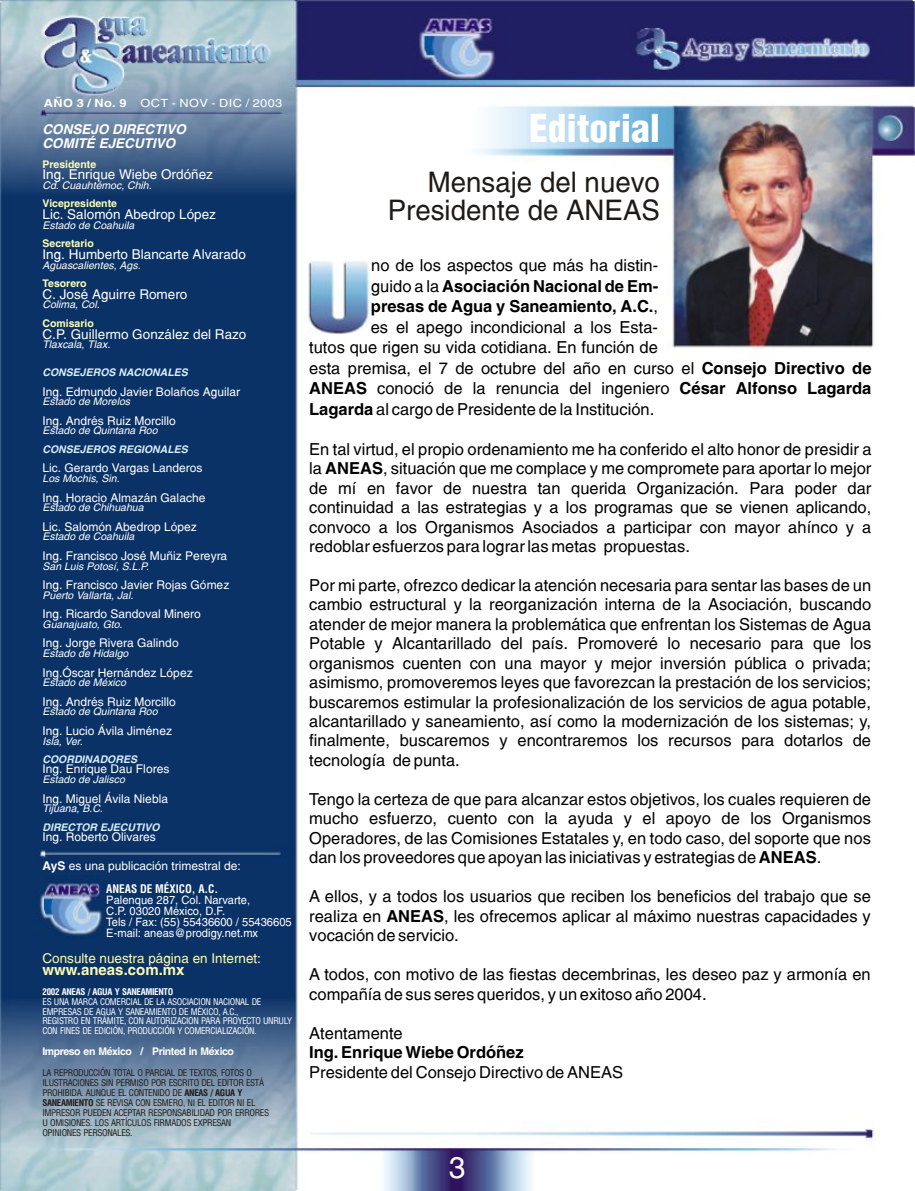
<style>
.page{position:relative;width:915px;height:1191px;background:#fff}
.page>*{position:absolute;margin:0;border:0;box-sizing:border-box;transform-origin:0 0}
.t1{font:900 37.5px "Switzerland Cond";color:#fff}
.t2{font:30px "Switzerland";color:#fff}
.t3{font:28.35px/28px "Switzerland";color:#1f1a17;text-align:right}
.t4{font:16.5px/19.5px "Switzerland";color:#000;text-align:justify}
.t5{font:700 16.5px "Switzerland";color:#000}
.t6{font:700 15px "Switzerland";color:#fffab0}
.t7{font:13.5px "Switzerland";color:#fff}
.t8{font:13.5px "Switzerland";color:#fffab0}
.t9{font:italic 700 13.5px/14.1px "Switzerland";color:#fff}
.t10{font:12px "Switzerland";color:#fff}
.t11{font:11.55px/10.9px "Switzerland";color:#fff;scale:.96 1}
.t12{font:700 11.55px "Switzerland Condensed";color:#fff;scale:.96 1}
.t13{font:11.25px "Switzerland";letter-spacing:.03em;color:#fff;scale:1.14 1}
.t14{font:700 11.25px "Switzerland";color:#fff;scale:1.14 1}
.t15{font:italic 10.5px "Switzerland";color:#fff}
.t16{font:italic 700 10.5px "Switzerland";color:#d6edfa}
.t17{font:700 10.5px "Switzerland";color:#fffcbd}
.t18{font:700 10.5px "Switzerland";letter-spacing:-.04em;color:#fff}
.t19{font:9px/9.9px "Switzerland Condensed";letter-spacing:-.04em;color:#1f1a17}
.t20{font:9px/9.9px "Switzerland Condensed";letter-spacing:-.04em;color:#fff}
.t21{font:700 9px "Switzerland Condensed";letter-spacing:-.04em;color:#fff}
.s1{font-weight:700}
.s2{font-weight:400}
</style>
<div class="page">
<img style="left:0;top:0;width:914px;height:1191px">
<p class="t14" style="left:44px;top:99px;width:74px">AÑO 3 / No. 9</p>
<p class="t13" style="left:141px;top:99px;width:126px">OCT - NOV - DIC / 2003</p>
<p class="t9" style="left:43px;top:123px;width:145px">CONSEJO DIRECTIVO<br>COMITÉ EJECUTIVO</p>
<p class="t17" style="left:43px;top:160px;width:55px">Presidente</p>
<p class="t17" style="left:43px;top:200px;width:76px">Vicepresidente</p>
<p class="t17" style="left:43px;top:240px;width:53px">Secretario</p>
<p class="t17" style="left:43px;top:279px;width:46px">Tesorero</p>
<p class="t17" style="left:43px;top:319px;width:53px">Comisario</p>
<p class="t7" style="left:43px;top:169px;width:172px">Ing. Enrique Wiebe Ordóñez</p>
<p class="t15" style="left:43px;top:181px;width:111px">Cd. Cuauhtémoc, Chih.</p>
<p class="t7" style="left:43px;top:209px;width:175px">Lic. Salomón Abedrop López</p>
<p class="t15" style="left:43px;top:221px;width:93px">Estado de Coahuila</p>
<p class="t7" style="left:43px;top:249px;width:205px">Ing. Humberto Blancarte Alvarado</p>
<p class="t15" style="left:43px;top:261px;width:100px">Aguascalientes, Ags.</p>
<p class="t7" style="left:43px;top:289px;width:146px">C. José Aguirre Romero</p>
<p class="t15" style="left:43px;top:301px;width:59px">Colima, Col.</p>
<p class="t7" style="left:43px;top:329px;width:205px">C.P. Guillermo González del Razo</p>
<p class="t15" style="left:43px;top:341px;width:69px">Tlaxcala, Tlax.</p>
<p class="t10" style="left:43px;top:387px;width:199px">Ing. Edmundo Javier Bolaños Aguilar</p>
<p class="t15" style="left:43px;top:397px;width:89px">Estado de Morelos</p>
<p class="t10" style="left:43px;top:416px;width:135px">Ing. Andrés Ruiz Morcillo</p>
<p class="t15" style="left:43px;top:427px;width:117px">Estado de Quintana Roo</p>
<p class="t10" style="left:43px;top:464px;width:161px">Lic. Gerardo Vargas Landeros</p>
<p class="t15" style="left:43px;top:474px;width:79px">Los Mochis, Sin.</p>
<p class="t10" style="left:43px;top:493px;width:164px">Ing. Horacio Almazán Galache</p>
<p class="t15" style="left:43px;top:503px;width:103px">Estado de Chihuahua</p>
<p class="t10" style="left:43px;top:522px;width:156px">Lic. Salomón Abedrop López</p>
<p class="t15" style="left:43px;top:533px;width:93px">Estado de Coahuila</p>
<p class="t10" style="left:43px;top:551px;width:186px">Ing. Francisco José Muñiz Pereyra</p>
<p class="t15" style="left:43px;top:562px;width:108px">San Luis Potosí, S.L.P.</p>
<p class="t10" style="left:43px;top:580px;width:188px">Ing. Francisco Javier Rojas Gómez</p>
<p class="t15" style="left:43px;top:591px;width:92px">Puerto Vallarta, Jal.</p>
<p class="t10" style="left:43px;top:609px;width:160px">Ing. Ricardo Sandoval Minero</p>
<p class="t15" style="left:43px;top:620px;width:81px">Guanajuato, Gto.</p>
<p class="t10" style="left:43px;top:639px;width:138px">Ing. Jorge Rivera Galindo</p>
<p class="t15" style="left:43px;top:649px;width:87px">Estado de Hidalgo</p>
<p class="t10" style="left:43px;top:668px;width:152px">Ing.Óscar Hernández López</p>
<p class="t15" style="left:43px;top:678px;width:85px">Estado de México</p>
<p class="t10" style="left:43px;top:697px;width:135px">Ing. Andrés Ruiz Morcillo</p>
<p class="t15" style="left:43px;top:708px;width:117px">Estado de Quintana Roo</p>
<p class="t10" style="left:43px;top:726px;width:131px">Ing. Lucio Ávila Jiménez</p>
<p class="t15" style="left:43px;top:737px;width:42px">Isla, Ver.</p>
<p class="t10" style="left:43px;top:765px;width:128px">Ing. Enrique Dau Flores</p>
<p class="t15" style="left:43px;top:775px;width:84px">Estado de Jalisco</p>
<p class="t10" style="left:43px;top:794px;width:127px">Ing. Miguel Ávila Niebla</p>
<p class="t15" style="left:43px;top:804px;width:62px">Tijuana, B.C.</p>
<p class="t10" style="left:43px;top:832px;width:115px">Ing. Roberto Olivares</p>
<p class="t16" style="left:43px;top:368px;width:147px">CONSEJEROS NACIONALES</p>
<p class="t16" style="left:43px;top:445px;width:147px">CONSEJEROS REGIONALES</p>
<p class="t16" style="left:43px;top:755px;width:96px">COORDINADORES</p>
<p class="t16" style="left:43px;top:823px;width:119px">DIRECTOR EJECUTIVO</p>
<p class="t10" style="left:43px;top:861px;width:200px"><span class="s1">AyS</span> es una publicación trimestral de:</p>
<p class="t12" style="left:106px;top:882px;width:118px">ANEAS DE MÉXICO, A.C.</p>
<p class="t11" style="left:106px;top:896px;width:195px">Palenque 287, Col. Narvarte,<br>C.P. 03020 México, D.F.<br>Tels / Fax: (55) 55436600 / 55436605<br>E-mail: aneas@prodigy.net.mx</p>
<p class="t8" style="left:43px;top:953px;width:220px">Consulte nuestra página en Internet:</p>
<p class="t6" style="left:43px;top:964px;width:144px">www.aneas.com.mx</p>
<p class="t21" style="left:43px;top:986px;width:132px">2002 ANEAS / AGUA Y SANEAMIENTO</p>
<p class="t20" style="left:42px;top:998px;width:251px">ES UNA MARCA COMERCIAL DE LA ASOCIACION NACIONAL DE EMPRESAS DE AGUA Y SANEAMIENTO DE MÉXICO, A.C.,<br>REGISTRO EN TRÁMITE, CON AUTORIZACION PARA PROYECTO UNRULY CON FINES DE EDICIÓN, PRODUCCIÓN Y COMERCIALIZACIÓN.</p>
<p class="t18" style="left:42px;top:1047px;width:193px">Impreso en México / Printed in México</p>
<p class="t19" style="left:42px;top:1069px;width:228px">LA REPRODUCCIÓN TOTAL O PARCIAL DE TEXTOS, FOTOS O ILUSTRACIONES SIN PERMISO POR ESCRITO DEL EDITOR ESTÁ PROHIBIDA. AUNQUE EL CONTENIDO DE <span class="s1">ANEAS / AGUA Y SANEAMIENTO</span> SE REVISA CON ESMERO, NI EL EDITOR NI EL IMPRESOR PUEDEN ACEPTAR RESPONSABILIDAD POR ERRORES U OMISIONES. LOS ARTÍCULOS FIRMADOS EXPRESAN OPINIONES PERSONALES.</p>
<h1 class="t1" style="left:529px;top:113px;width:133px">Editorial</h1>
<h3 class="t3" style="left:388px;top:170px;width:274px">Mensaje del nuevo<br>Presidente de ANEAS</h3>
<p class="t4" style="left:371px;top:257px;width:289px">no de los aspectos que más ha distin-</p>
<p class="t5" style="left:371px;top:279px;width:289px"><span class="s2">guido a la</span> Asociación Nacional de Em-</p>
<p class="t5" style="left:371px;top:300px;width:289px">presas de Agua y Saneamiento, A.C.<span class="s2">,</span></p>
<p class="t4" style="left:371px;top:319px;width:289px">es el apego incondicional a los Esta-</p>
<p class="t4" style="left:309px;top:339px;width:350px">tutos que rigen su vida cotidiana. En función de</p>
<p class="t4" style="left:309px;top:360px;width:564px">esta premisa, el 7 de octubre del año en curso el <span class="s1">Consejo Directivo de</span></p>
<p class="t4" style="left:309px;top:380px;width:564px"><span class="s1">ANEAS</span> conoció de la renuncia del ingeniero <span class="s1">César Alfonso Lagarda</span></p>
<p class="t4" style="left:309px;top:401px;width:347px"><span class="s1">Lagarda</span> al cargo de Presidente de la Institución.</p>
<p class="t4" style="left:309px;top:441px;width:564px">En tal virtud, el propio ordenamiento me ha conferido el alto honor de presidir a la <span class="s1">ANEAS</span>, situación que me complace y me compromete para aportar lo mejor de mí en favor de nuestra tan querida Organización. Para poder dar continuidad a las estrategias y a los programas que se vienen aplicando, convoco a los Organismos Asociados a participar con mayor ahínco y a redoblar esfuerzos para lograr las metas propuestas.</p>
<p class="t4" style="left:309px;top:577px;width:564px">Por mi parte, ofrezco dedicar la atención necesaria para sentar las bases de un cambio estructural y la reorganización interna de la Asociación, buscando atender de mejor manera la problemática que enfrentan los Sistemas de Agua Potable y Alcantarillado del país. Promoveré lo necesario para que los organismos cuenten con una mayor y mejor inversión pública o privada; asimismo, promoveremos leyes que favorezcan la prestación de los servicios; buscaremos estimular la profesionalización de los servicios de agua potable, alcantarillado y saneamiento, así como la modernización de los sistemas; y, finalmente, buscaremos y encontraremos los recursos para dotarlos de tecnología de punta.</p>
<p class="t4" style="left:309px;top:791px;width:563px">Tengo la certeza de que para alcanzar estos objetivos, los cuales requieren de mucho esfuerzo, cuento con la ayuda y el apoyo de los Organismos Operadores, de las Comisiones Estatales y, en todo caso, del soporte que nos dan los proveedores que apoyan las iniciativas y estrategias de <span class="s1">ANEAS</span>.</p>
<p class="t4" style="left:309px;top:888px;width:563px">A ellos, y a todos los usuarios que reciben los beneficios del trabajo que se realiza en <span class="s1">ANEAS</span>, les ofrecemos aplicar al máximo nuestras capacidades y vocación de servicio.</p>
<p class="t4" style="left:309px;top:966px;width:563px">A todos, con motivo de las fiestas decembrinas, les deseo paz y armonía en compañía de sus seres queridos, y un exitoso año 2004.</p>
<p class="t4" style="left:309px;top:1025px;width:95px">Atentamente</p>
<p class="t5" style="left:309px;top:1046px;width:216px">Ing. Enrique Wiebe Ordóñez</p>
<p class="t4" style="left:309px;top:1064px;width:315px">Presidente del Consejo Directivo de ANEAS</p>
<h2 class="t2" style="left:449px;top:1156px;width:18px">3</h2>
</div>
